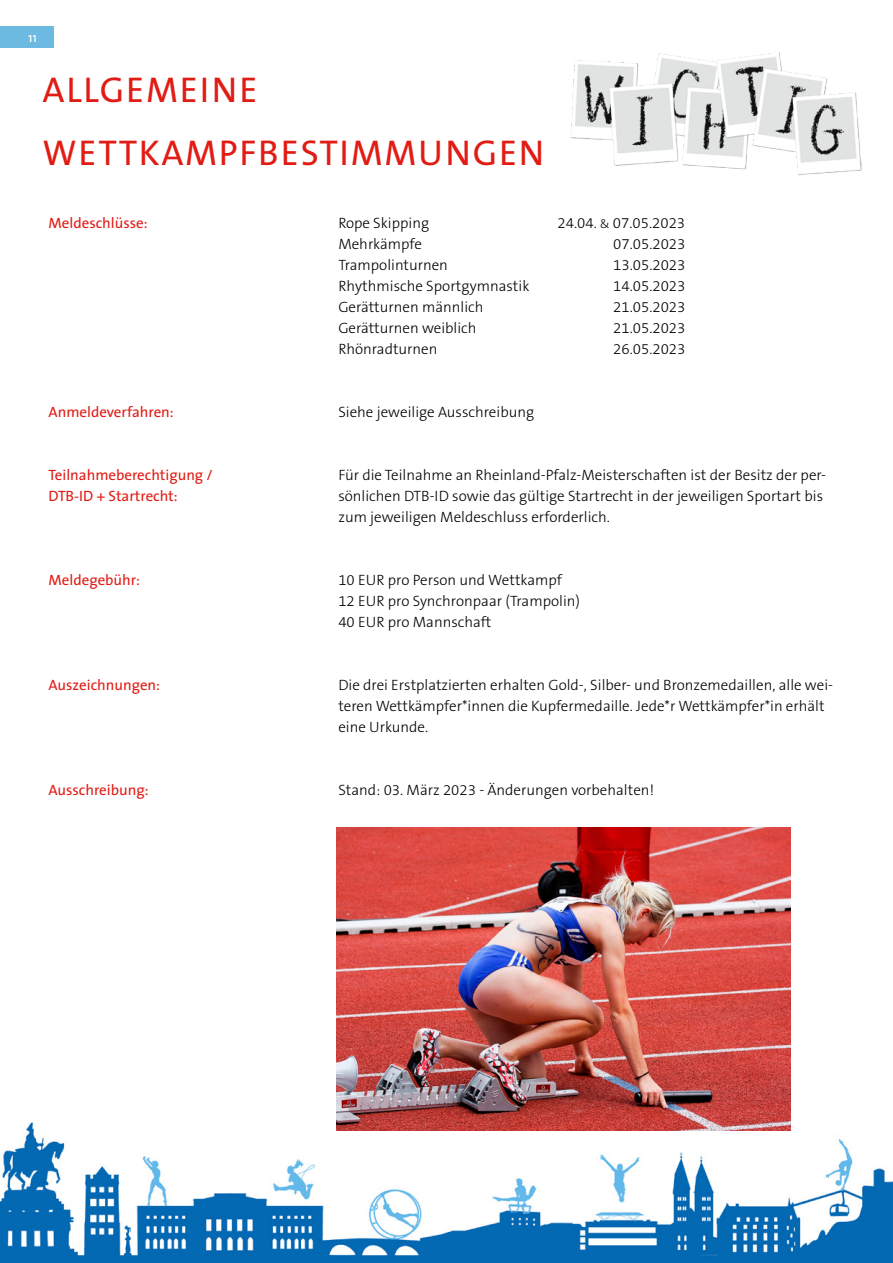
<style>
.page{position:relative;width:893px;height:1263px;background:#fff}
.page>*{position:absolute;margin:0;border:0;box-sizing:border-box;transform-origin:0 0}
.t1{font:36px "The Sans B5 Plain";letter-spacing:.05em;color:#e11c15}
.Regular{font:300 15px/21px "The Sans B3";color:#000}
.t2{font:15px "The Sans";color:#e11c15}
.t3{font:13.5px "The Sans";color:#fff}
.s1{font-size:12px}
</style>
<div class="page">
<img style="left:0;top:1122px;width:893px;height:141px">
<div style="left:0;top:26px;width:54px;height:22px;background:#6cbae1"></div>
<img style="left:336px;top:828px;width:455px;height:303px">
<img style="left:570px;top:52px;width:292px;height:123px">
<p class="t3" style="left:28px;top:26px;width:11px">11</p>
<p class="t1" style="left:43px;top:71px;width:217px">ALLGEMEINE</p>
<p class="t1" style="left:43px;top:134px;width:503px">WETTKAMPFBESTIMMUNGEN</p>
<p class="t2" style="left:49px;top:210px;width:101px">Meldeschlüsse:</p>
<p class="Regular" style="left:338px;top:213px;width:92px">Rope Skipping</p>
<p class="Regular" style="left:558px;top:213px;width:129px">24.04. <span class="s1">&amp;</span> 07.05.2023</p>
<p class="Regular" style="left:338px;top:234px;width:85px">Mehrkämpfe</p>
<p class="Regular" style="left:613px;top:234px;width:74px">07.05.2023</p>
<p class="Regular" style="left:338px;top:255px;width:111px">Trampolinturnen</p>
<p class="Regular" style="left:613px;top:255px;width:74px">13.05.2023</p>
<p class="Regular" style="left:338px;top:276px;width:193px">Rhythmische Sportgymnastik</p>
<p class="Regular" style="left:613px;top:276px;width:74px">14.05.2023</p>
<p class="Regular" style="left:338px;top:297px;width:147px">Gerätturnen männlich</p>
<p class="Regular" style="left:613px;top:297px;width:74px">21.05.2023</p>
<p class="Regular" style="left:338px;top:318px;width:140px">Gerätturnen weiblich</p>
<p class="Regular" style="left:613px;top:318px;width:74px">21.05.2023</p>
<p class="Regular" style="left:338px;top:339px;width:101px">Rhönradturnen</p>
<p class="Regular" style="left:613px;top:339px;width:74px">26.05.2023</p>
<p class="t2" style="left:49px;top:399px;width:127px">Anmeldeverfahren:</p>
<p class="Regular" style="left:338px;top:402px;width:197px">Siehe jeweilige Ausschreibung</p>
<p class="t2" style="left:49px;top:462px;width:166px">Teilnahmeberechtigung /</p>
<p class="t2" style="left:49px;top:483px;width:131px">DTB-ID + Startrecht:</p>
<p class="Regular" style="left:338px;top:465px;width:489px">Für die Teilnahme an Rheinland-Pfalz-Meisterschaften ist der Besitz der per&shy;sönlichen DTB-ID sowie das gültige Startrecht in der jeweiligen Sportart bis zum jeweiligen Meldeschluss erforderlich.</p>
<p class="t2" style="left:49px;top:567px;width:93px">Meldegebühr:</p>
<p class="Regular" style="left:338px;top:570px;width:225px">10 EUR pro Person und Wettkampf</p>
<p class="Regular" style="left:338px;top:591px;width:243px">12 EUR pro Synchronpaar (Trampolin)</p>
<p class="Regular" style="left:338px;top:612px;width:155px">40 EUR pro Mannschaft</p>
<p class="t2" style="left:49px;top:672px;width:113px">Auszeichnungen:</p>
<p class="Regular" style="left:338px;top:675px;width:496px">Die drei Erstplatzierten erhalten Gold-, Silber- und Bronzemedaillen, alle wei&shy;teren Wettkämpfer*innen die Kupfermedaille. Jede*r Wettkämpfer*in erhält eine Urkunde.</p>
<p class="t2" style="left:49px;top:777px;width:102px">Ausschreibung:</p>
<p class="Regular" style="left:338px;top:780px;width:317px">Stand: 03. März 2023 - Änderungen vorbehalten!</p>
</div>
